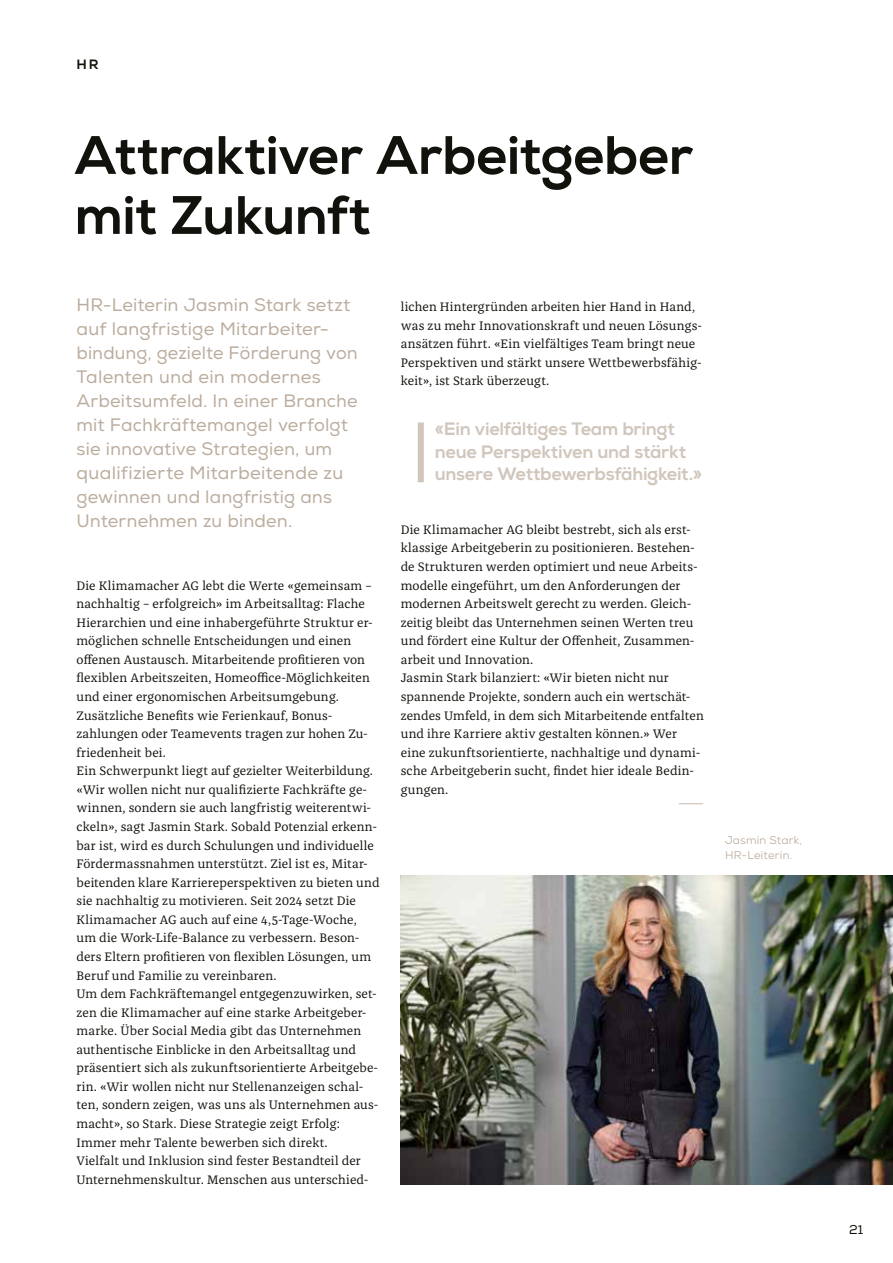
<style>
.page{position:relative;width:893px;height:1263px;background:#fff}
.page>*{position:absolute;margin:0;border:0;box-sizing:border-box;transform-origin:0 0}
.t1{font:54px/60px "Nexa X Bold";letter-spacing:-.015em;color:#12120d}
.t2{font:300 24px "Brown";color:#d0c6bc}
.t3{font:18px/24px "Nexa";letter-spacing:.01em;color:#bbad9e}
.t4{font:18px/22.5px "Nexa X Bold";letter-spacing:-.015em;color:#d0c6bc}
.t5{font:13.5px "Nexa X Bold";color:#12120d}
.t6{font:12.75px/18.6px "Franziska FF";letter-spacing:.01em;color:#12120d}
.t7{font:12.75px "Nexa";color:#12120d}
.t8{font:11.25px/15px "Nexa";letter-spacing:.02em;color:#bbad9e}
</style>
<div class="page">
<img style="left:401px;top:875px;width:492px;height:309px">
<div style="left:418px;top:422px;width:6px;height:60px;background:#d0c6bc"></div>
<p class="t5" style="left:77px;top:56px;width:23px">HR</p>
<h1 class="t1" style="left:74px;top:126px;width:620px">Attraktiver Arbeitgeber mit Zukunft</h1>
<p class="t3" style="left:77px;top:294px;width:283px">HR-Leiterin Jasmin Stark setzt auf langfristige Mitarbeiter&shy;bindung, gezielte Förderung von<br>Talenten und ein modernes<br>Arbeitsumfeld. In einer Branche mit Fachkräftemangel verfolgt sie innovative Strategien, um qualifizierte Mitarbeitende zu gewinnen und langfristig ans<br>Unternehmen zu binden.</p>
<p class="t6" style="left:401px;top:297px;width:303px">lichen Hintergründen arbeiten hier Hand in Hand, was zu mehr Innovationskraft und neuen Lösungs&shy;ansätzen führt. «Ein vielfältiges Team bringt neue Perspektiven und stärkt unsere Wettbewerbsfähig&shy;keit», ist Stark überzeugt.</p>
<p class="t6" style="left:401px;top:520px;width:304px">Die Klimamacher AG bleibt bestrebt, sich als erst&shy;klassige Arbeitgeberin zu positionieren. Bestehen&shy;de Strukturen werden optimiert und neue Arbeits&shy;modelle eingeführt, um den Anforderungen der modernen Arbeitswelt gerecht zu werden. Gleich&shy;zeitig bleibt das Unternehmen seinen Werten treu und fördert eine Kultur der Offenheit, Zusammen&shy;arbeit und Innovation.<br>Jasmin Stark bilanziert: «Wir bieten nicht nur spannende Projekte, sondern auch ein wertschät&shy;zendes Umfeld, in dem sich Mitarbeitende entfalten und ihre Karriere aktiv gestalten können.» Wer eine zukunftsorientierte, nachhaltige und dynami&shy;sche Arbeitgeberin sucht, findet hier ideale Bedin&shy;gungen.</p>
<h2 class="t2" style="left:679px;top:786px;width:27px">–</h2>
<h3 class="t4" style="left:435px;top:418px;width:269px">«Ein vielfältiges Team bringt neue Perspektiven und stärkt unsere Wettbewerbsfähigkeit.»</h3>
<p class="t6" style="left:77px;top:576px;width:304px">Die Klimamacher AG lebt die Werte «gemeinsam – nachhaltig – erfolgreich» im Arbeitsalltag: Flache Hierarchien und eine inhabergeführte Struktur er&shy;möglichen schnelle Entscheidungen und einen offenen Austausch. Mitarbeitende profitieren von flexiblen Arbeitszeiten, Homeoffice-Möglichkeiten und einer ergonomischen Arbeitsumgebung.<br>Zusätzliche Benefits wie Ferienkauf, Bonus&shy;zahlungen oder Teamevents tragen zur hohen Zu&shy;friedenheit bei.<br>Ein Schwerpunkt liegt auf gezielter Weiterbildung. «Wir wollen nicht nur qualifizierte Fachkräfte ge&shy;winnen, sondern sie auch langfristig weiterentwi&shy;ckeln», sagt Jasmin Stark. Sobald Potenzial erkenn&shy;bar ist, wird es durch Schulungen und individuelle Fördermassnahmen unterstützt. Ziel ist es, Mitar&shy;beitenden klare Karriereperspektiven zu bieten und sie nachhaltig zu motivieren. Seit 2024 setzt Die Klimamacher AG auch auf eine 4,5-Tage-Woche, um die Work-Life-Balance zu verbessern. Beson&shy;ders Eltern profitieren von flexiblen Lösungen, um Beruf und Familie zu vereinbaren.<br>Um dem Fachkräftemangel entgegenzuwirken, set&shy;zen die Klimamacher auf eine starke Arbeitgeber&shy;marke. Über Social Media gibt das Unternehmen authentische Einblicke in den Arbeitsalltag und präsentiert sich als zukunftsorientierte Arbeitgebe&shy;rin. «Wir wollen nicht nur Stellenanzeigen schal&shy;ten, sondern zeigen, was uns als Unternehmen aus&shy;macht», so Stark. Diese Strategie zeigt Erfolg:<br>Immer mehr Talente bewerben sich direkt.<br>Vielfalt und Inklusion sind fester Bestandteil der Unternehmenskultur. Menschen aus unterschied-</p>
<p class="t8" style="left:725px;top:832px;width:79px">Jasmin Stark,<br>HR-Leiterin.</p>
<p class="t7" style="left:849px;top:1221px;width:16px">21</p>
</div>
